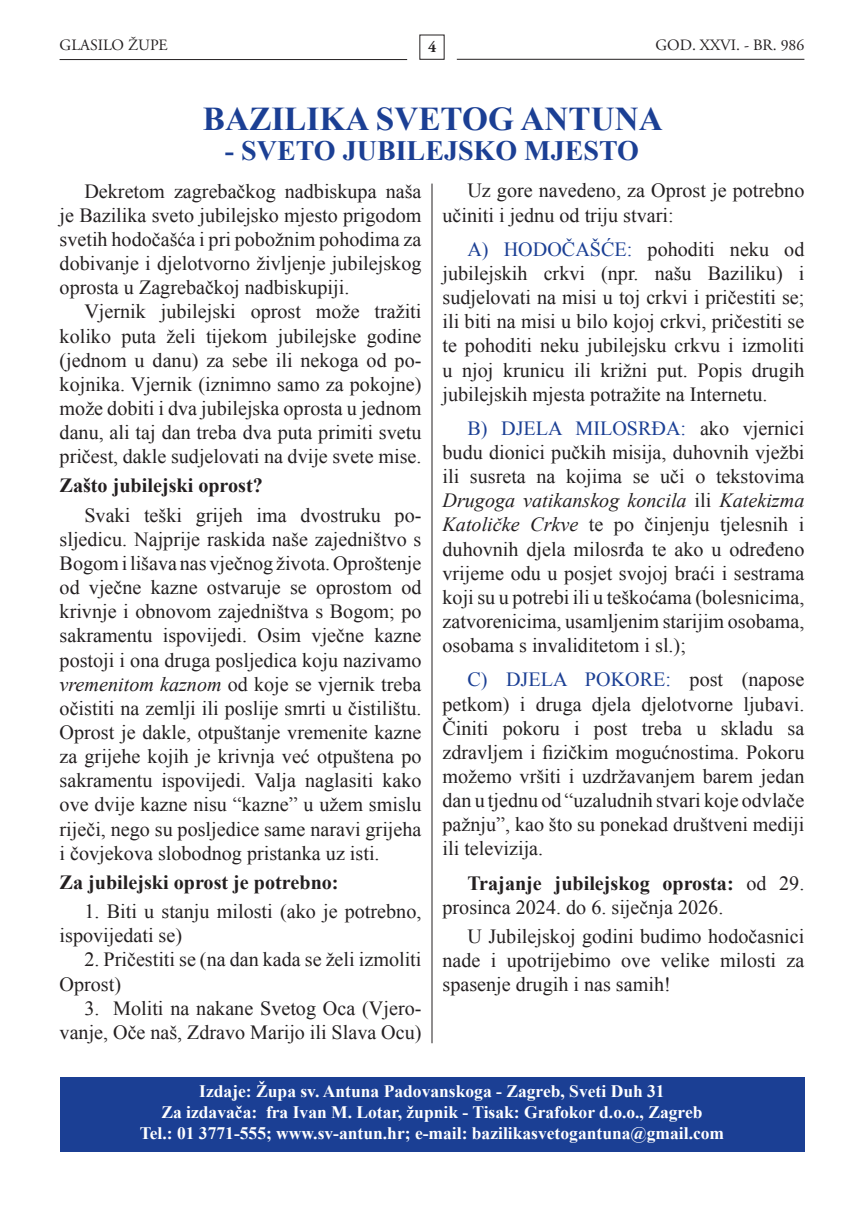
<style>
.page{position:relative;width:864px;height:1211px;background:#fff}
.page>*{position:absolute;margin:0;border:0;box-sizing:border-box;transform-origin:0 0}
.t1{font:700 33.25px "Times New Roman";color:#1b3f94}
.t2{font:700 28px "Times New Roman";color:#1b3f94}
.t3{font:20.12px/24.2px "Times New Roman";color:#231f20;text-align:justify}
.t4{font:700 20.12px "Times New Roman";color:#231f20}
.t5{font:700 17.5px/21px "Times New Roman";color:#fff;text-align:center}
.t6{font:15.75px "Adobe Garamond Pro";color:#231f20}
.t7{font:700 15.75px "Adobe Garamond Pro";color:#231f20}
.s1{font-style:italic}
.s2{color:#1b3f94}
.s3{font-weight:700}
</style>
<div class="page">
<div style="left:60px;top:1076px;width:744px;height:75px;background:#1b3f94"></div>
<hr style="left:456px;top:59px;width:348px;height:1px;background:#231f20">
<hr style="left:60px;top:59px;width:347px;height:1px;background:#231f20">
<hr style="left:431px;top:183px;width:1px;height:860px;background:#231f20">
<p class="t6" style="left:60px;top:35px;width:109px">GLASILO ŽUPE</p>
<p class="t7" style="left:428px;top:38px;width:10px">4</p>
<p class="t6" style="left:655px;top:35px;width:150px">GOD. XXVI. - BR. 986</p>
<h1 class="t1" style="left:203px;top:96px;width:461px">BAZILIKA SVETOG ANTUNA</h1>
<h2 class="t2" style="left:225px;top:131px;width:415px">- SVETO JUBILEJSKO MJESTO</h2>
<p class="t3" style="left:60px;top:178px;width:363px;text-indent:25px">Dekretom zagrebačkog nadbiskupa naša je Bazilika sveto jubilejsko mjesto prigodom svetih hodočašća i pri pobožnim pohodima za dobivanje i djelotvorno življenje jubilejskog oprosta u Zagrebačkoj nadbiskupiji.</p>
<p class="t3" style="left:60px;top:299px;width:363px;text-indent:25px">Vjernik jubilejski oprost može tražiti koliko puta želi tijekom jubilejske godine (jednom u danu) za sebe ili nekoga od po&shy;kojnika. Vjernik (iznimno samo za pokojne) može dobiti i dva jubilejska oprosta u jednom danu, ali taj dan treba dva puta primiti svetu pričest, dakle sudjelovati na dvije svete mise.</p>
<p class="t4" style="left:60px;top:472px;width:205px">Zašto jubilejski oprost?</p>
<p class="t3" style="left:60px;top:502px;width:363px;text-indent:25px">Svaki teški grijeh ima dvostruku po&shy;sljedicu. Najprije raskida naše zajedništvo s Bogom i lišava nas vječnog života. Oproštenje od vječne kazne ostvaruje se oprostom od krivnje i obnovom zajedništva s Bogom; po sakramentu ispovijedi. Osim vječne kazne postoji i ona druga posljedica koju nazivamo <span class="s1">vremenitom kaznom</span> od koje se vjernik treba očistiti na zemlji ili poslije smrti u čistilištu.<br>Oprost je dakle, otpuštanje vremenite kazne za grijehe kojih je krivnja već otpuštena po sakramentu ispovijedi. Valja naglasiti kako ove dvije kazne nisu “kazne” u užem smislu riječi, nego su posljedice same naravi grijeha i čovjekova slobodnog pristanka uz isti.</p>
<p class="t4" style="left:60px;top:868px;width:280px">Za jubilejski oprost je potrebno:</p>
<p class="t3" style="left:60px;top:898px;width:363px;text-indent:25px">1. Biti u stanju milosti (ako je potrebno, ispovijedati se)</p>
<p class="t3" style="left:60px;top:947px;width:363px;text-indent:25px">2. Pričestiti se (na dan kada se želi izmoliti<br>Oprost)</p>
<p class="t3" style="left:60px;top:995px;width:363px;text-align:right">3. Moliti na nakane Svetog Oca (Vjero&shy;vanje, Oče naš, Zdravo Marijo ili Slava Ocu)</p>
<p class="t3" style="left:442px;top:178px;width:363px;text-indent:25px">Uz gore navedeno, za Oprost je potrebno učiniti i jednu od triju stvari:</p>
<p class="t3" style="left:442px;top:236px;width:363px;text-indent:25px"><span class="s2">A) HODOČAŠĆE:</span> pohoditi neku od jubilejskih crkvi (npr. našu Baziliku) i sudjelovati na misi u toj crkvi i pričestiti se; ili biti na misi u bilo kojoj crkvi, pričestiti se te pohoditi neku jubilejsku crkvu i izmoliti u njoj krunicu ili križni put. Popis drugih jubilejskih mjesta potražite na Internetu.</p>
<p class="t3" style="left:442px;top:415px;width:363px;text-indent:25px"><span class="s2">B) DJELA MILOSRĐA:</span> ako vjernici budu dionici pučkih misija, duhovnih vježbi ili susreta na kojima se uči o tekstovima <span class="s1">Drugoga vatikanskog koncila</span> ili <span class="s1">Katekizma Katoličke Crkve</span> te po činjenju tjelesnih i duhovnih djela milosrđa te ako u određeno vrijeme odu u posjet svojoj braći i sestrama koji su u potrebi ili u teškoćama (bolesnicima, zatvorenicima, usamljenim starijim osobama, osobama s invaliditetom i sl.);</p>
<p class="t3" style="left:442px;top:667px;width:363px;text-indent:25px"><span class="s2">C) DJELA POKORE:</span> post (napose petkom) i druga djela djelotvorne ljubavi.<br>Činiti pokoru i post treba u skladu sa zdravljem i fizičkim mogućnostima. Pokoru možemo vršiti i uzdržavanjem barem jedan dan u tjednu od “uzaludnih stvari koje odvlače pažnju”, kao što su ponekad društveni mediji ili televizija.</p>
<p class="t3" style="left:442px;top:870px;width:363px;text-indent:25px"><span class="s3">Trajanje jubilejskog oprosta:</span> od 29. prosinca 2024. do 6. siječnja 2026.</p>
<p class="t3" style="left:442px;top:923px;width:363px;text-indent:25px">U Jubilejskoj godini budimo hodočasnici nade i upotrijebimo ove velike milosti za spasenje drugih i nas samih!</p>
<p class="t5" style="left:140px;top:1080px;width:585px">Izdaje: Župa sv. Antuna Padovanskoga - Zagreb, Sveti Duh 31<br>Za izdavača: fra Ivan M. Lotar, župnik - Tisak: Grafokor d.o.o., Zagreb<br>Tel.: 01 3771-555; www.sv-antun.hr; e-mail: bazilikasvetogantuna@gmail.com</p>
</div>
